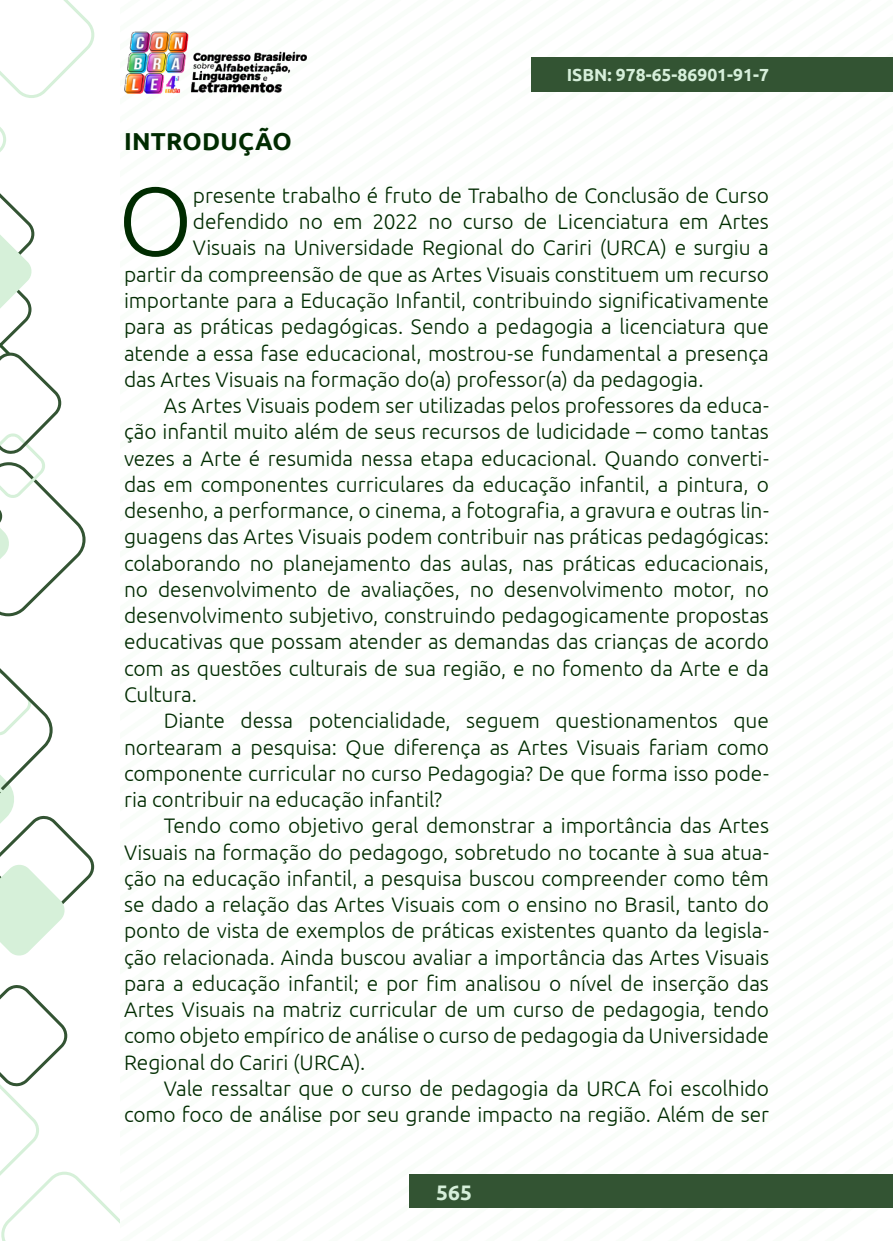
<style>
.page{position:relative;width:893px;height:1241px;background:#fff}
.page>*{position:absolute;margin:0;border:0;box-sizing:border-box;transform-origin:0 0}
._7_CAPITULAR{font:300 96.77px "Ubuntu";color:#002b00}
._6_INTRODUCAO{font:700 24.5px "Ubuntu";letter-spacing:.01em;color:#002b00}
._8_CORPO{font:300 21px/26.2px "Ubuntu";letter-spacing:-.005em;color:#002b00;text-align:justify}
._7_CAPITULAR-2{font:300 21px "Ubuntu";letter-spacing:-.005em;color:#002b00}
.t1{font:700 21px "Ubuntu";color:#d6efda}
.t2{font:700 17.5px "Ubuntu";color:#d6efda}
</style>
<div class="page">
<div style="left:410px;top:1174px;width:483px;height:33px;background:#335433"></div>
<img style="left:124px;top:31px;width:182px;height:62px">
<div style="left:532px;top:57px;width:361px;height:35px;background:#335433"></div>
<svg style="left:0;top:985px;width:119px;height:255px"></svg>
<svg style="left:0;top:0;width:94px;height:616px"></svg>
<svg style="left:0;top:668px;width:94px;height:288px"></svg>
<p class="t2" style="left:567px;top:64px;width:204px">ISBN: 978-65-86901-91-7</p>
<p class="_6_INTRODUCAO" style="left:124px;top:127px;width:169px">INTRODUÇÃO</p>
<p class="_7_CAPITULAR" style="left:118px;top:163px;width:76px">O</p>
<p class="_7_CAPITULAR-2" style="left:193px;top:183px;width:578px">presente trabalho é fruto de Trabalho de Conclusão de Curso</p>
<p class="_7_CAPITULAR-2" style="left:193px;top:209px;width:577px">defendido no em 2022 no curso de Licenciatura em Artes</p>
<p class="_7_CAPITULAR-2" style="left:193px;top:235px;width:578px">Visuais na Universidade Regional do Cariri (URCA) e surgiu a</p>
<p class="_7_CAPITULAR-2" style="left:124px;top:261px;width:646px">partir da compreensão de que as Artes Visuais constituem um recurso</p>
<p class="_7_CAPITULAR-2" style="left:124px;top:288px;width:646px">importante para a Educação Infantil, contribuindo significativamente</p>
<p class="_7_CAPITULAR-2" style="left:124px;top:314px;width:646px">para as práticas pedagógicas. Sendo a pedagogia a licenciatura que</p>
<p class="_7_CAPITULAR-2" style="left:124px;top:340px;width:646px">atende a essa fase educacional, mostrou-se fundamental a presença</p>
<p class="_7_CAPITULAR-2" style="left:124px;top:366px;width:581px">das Artes Visuais na formação do(a) professor(a) da pedagogia.</p>
<p class="_8_CORPO" style="left:124px;top:392px;width:646px;text-indent:40px">As Artes Visuais podem ser utilizadas pelos professores da educa&shy;ção infantil muito além de seus recursos de ludicidade – como tantas vezes a Arte é resumida nessa etapa educacional. Quando converti&shy;das em componentes curriculares da educação infantil, a pintura, o desenho, a performance, o cinema, a fotografia, a gravura e outras lin&shy;guagens das Artes Visuais podem contribuir nas práticas pedagógicas: colaborando no planejamento das aulas, nas práticas educacionais, no desenvolvimento de avaliações, no desenvolvimento motor, no desenvolvimento subjetivo, construindo pedagogicamente propostas educativas que possam atender as demandas das crianças de acordo com as questões culturais de sua região, e no fomento da Arte e da Cultura.</p>
<p class="_8_CORPO" style="left:124px;top:707px;width:646px;text-indent:40px">Diante dessa potencialidade, seguem questionamentos que nortearam a pesquisa: Que diferença as Artes Visuais fariam como componente curricular no curso Pedagogia? De que forma isso pode&shy;ria contribuir na educação infantil?</p>
<p class="_8_CORPO" style="left:124px;top:812px;width:646px;text-indent:40px">Tendo como objetivo geral demonstrar a importância das Artes Visuais na formação do pedagogo, sobretudo no tocante à sua atua&shy;ção na educação infantil, a pesquisa buscou compreender como têm se dado a relação das Artes Visuais com o ensino no Brasil, tanto do ponto de vista de exemplos de práticas existentes quanto da legisla&shy;ção relacionada. Ainda buscou avaliar a importância das Artes Visuais para a educação infantil; e por fim analisou o nível de inserção das Artes Visuais na matriz curricular de um curso de pedagogia, tendo como objeto empírico de análise o curso de pedagogia da Universidade Regional do Cariri (URCA).</p>
<p class="_8_CORPO" style="left:124px;top:1074px;width:646px;text-align:right">Vale ressaltar que o curso de pedagogia da URCA foi escolhido como foco de análise por seu grande impacto na região. Além de ser</p>
<p class="t1" style="left:436px;top:1178px;width:37px">565</p>
</div>
